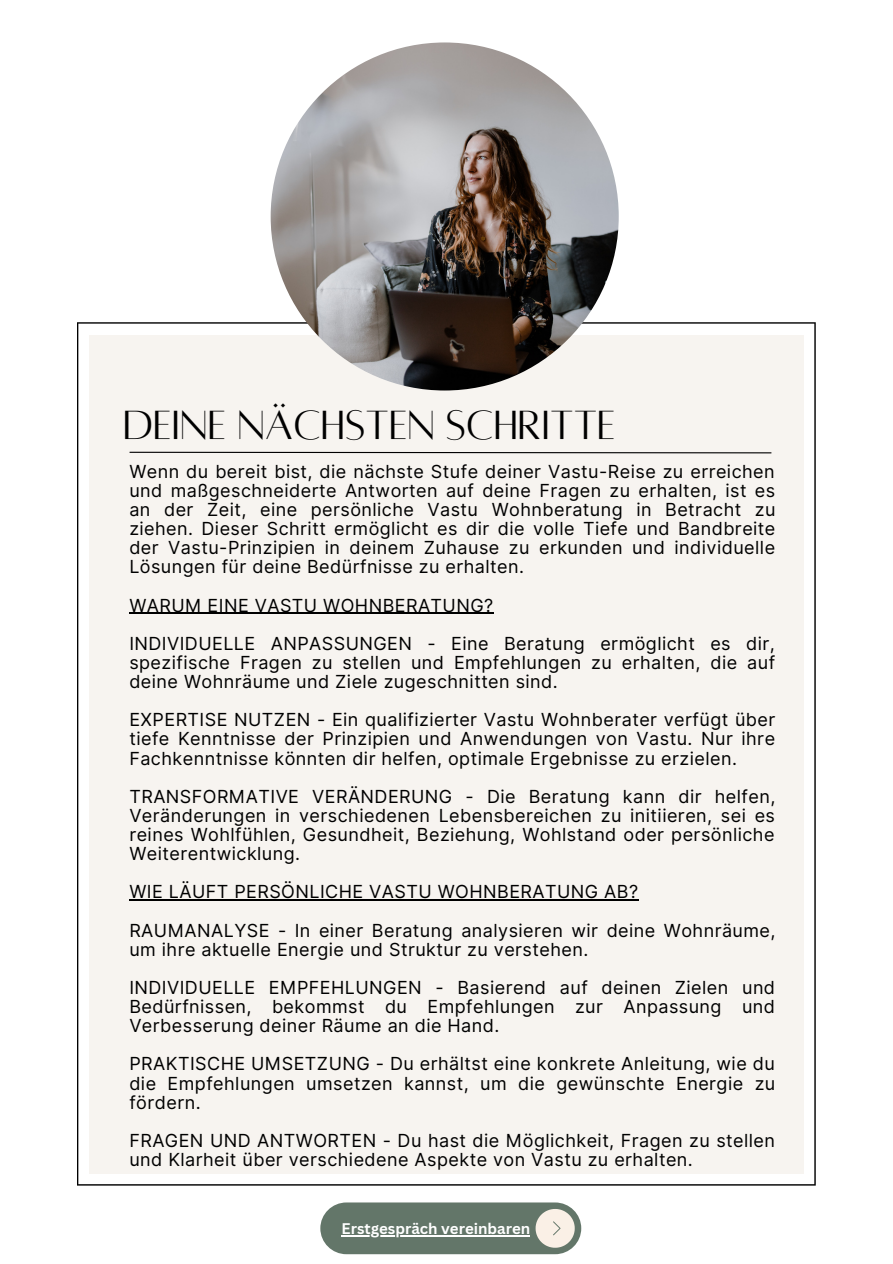
<style>
.page{position:relative;width:893px;height:1264px;background:#fff}
.page>*{position:absolute;margin:0;border:0;box-sizing:border-box;transform-origin:0 0}
.t1{font:45px "Alta regular";color:#000}
.t2{font:18px/19px "Inter";letter-spacing:.025em;color:#000;text-align:justify}
.t3{font:700 15px "Canva Sans";color:#fff}
</style>
<div class="page">
<div style="left:77px;top:322px;width:738px;height:863px;background:#f7f4f0"></div>
<img style="left:270px;top:42px;width:348px;height:348px;border-radius:50%">
<hr style="left:129px;top:612px;width:365px;height:2px;background:#000">
<hr style="left:129px;top:899px;width:509px;height:1px;background:#000">
<svg style="left:129px;top:451px;width:643px;height:3px"></svg>
<div style="left:320px;top:1202px;width:261px;height:52px;background:#637669;border-radius:26px"></div>
<svg style="left:535px;top:1208px;width:39px;height:39px"></svg>
<hr style="left:341px;top:1235px;width:189px;height:1px;background:#fff">
<p class="t1" style="left:123px;top:402px;width:494px">DEINE NÄCHSTEN SCHRITTE</p>
<p class="t2" style="left:129px;top:461px;width:647px">Wenn du bereit bist, die nächste Stufe deiner Vastu-Reise zu erreichen und maßgeschneiderte Antworten auf deine Fragen zu erhalten, ist es an der Zeit, eine persönliche Vastu Wohnberatung in Betracht zu ziehen. Dieser Schritt ermöglicht es dir die volle Tiefe und Bandbreite der Vastu-Prinzipien in deinem Zuhause zu erkunden und individuelle Lösungen für deine Bedürfnisse zu erhalten.</p>
<p class="t2" style="left:129px;top:595px;width:365px">WARUM EINE VASTU WOHNBERATUNG?</p>
<p class="t2" style="left:129px;top:633px;width:647px">INDIVIDUELLE ANPASSUNGEN - Eine Beratung ermöglicht es dir, spezifische Fragen zu stellen und Empfehlungen zu erhalten, die auf deine Wohnräume und Ziele zugeschnitten sind.</p>
<p class="t2" style="left:129px;top:710px;width:647px">EXPERTISE NUTZEN - Ein qualifizierter Vastu Wohnberater verfügt über tiefe Kenntnisse der Prinzipien und Anwendungen von Vastu. Nur ihre Fachkenntnisse könnten dir helfen, optimale Ergebnisse zu erzielen.</p>
<p class="t2" style="left:129px;top:786px;width:647px">TRANSFORMATIVE VERÄNDERUNG - Die Beratung kann dir helfen, Veränderungen in verschiedenen Lebensbereichen zu initiieren, sei es reines Wohlfühlen, Gesundheit, Beziehung, Wohlstand oder persönliche Weiterentwicklung.</p>
<p class="t2" style="left:129px;top:882px;width:510px">WIE LÄUFT PERSÖNLICHE VASTU WOHNBERATUNG AB?</p>
<p class="t2" style="left:129px;top:920px;width:647px">RAUMANALYSE - In einer Beratung analysieren wir deine Wohnräume, um ihre aktuelle Energie und Struktur zu verstehen.</p>
<p class="t2" style="left:129px;top:977px;width:647px">INDIVIDUELLE EMPFEHLUNGEN - Basierend auf deinen Zielen und Bedürfnissen, bekommst du Empfehlungen zur Anpassung und Verbesserung deiner Räume an die Hand.</p>
<p class="t2" style="left:129px;top:1054px;width:647px">PRAKTISCHE UMSETZUNG - Du erhältst eine konkrete Anleitung, wie du die Empfehlungen umsetzen kannst, um die gewünschte Energie zu fördern.</p>
<p class="t2" style="left:129px;top:1130px;width:647px">FRAGEN UND ANTWORTEN - Du hast die Möglichkeit, Fragen zu stellen und Klarheit über verschiedene Aspekte von Vastu zu erhalten.</p>
<p class="t3" style="left:341px;top:1218px;width:190px">Erstgespräch vereinbaren</p>
</div>
